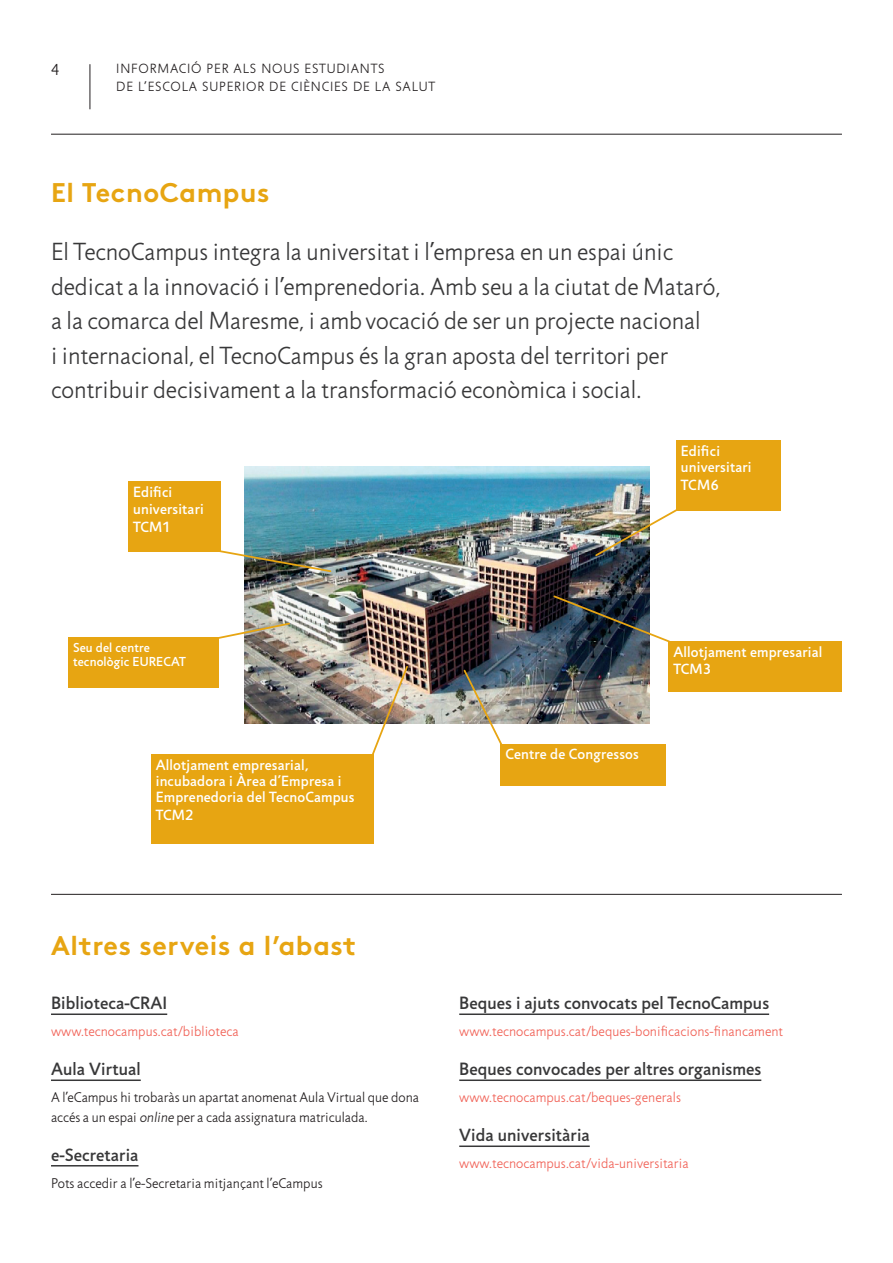
<style>
.page{position:relative;width:893px;height:1263px;background:#fff}
.page>*{position:absolute;margin:0;border:0;box-sizing:border-box;transform-origin:0 0}
.t1{font:700 27px "Brown";letter-spacing:.02em;color:#e7a512}
.t2{font:300 25.05px/34.5px "Jigsaw";color:#383839}
.t3{font:500 18px "Jigsaw";letter-spacing:.005em;color:#383839}
.t4{font:300 16.05px "Jigsaw";color:#231f20}
.t5{font:500 15px/17.4px "Jigsaw";letter-spacing:.01em;color:#fff}
.t6{font:300 14.25px "Jigsaw";letter-spacing:.005em;color:#f16156}
.t7{font:300 14.25px/19.5px "Jigsaw";color:#231f20}
.t8{font:300 13.5px/17.7px "Jigsaw";letter-spacing:.06em;color:#231f20}
.t9{font:500 13.2px/13.8px "Jigsaw";letter-spacing:.01em;color:#fff}
</style>
<div class="page">
<hr style="left:51px;top:134px;width:791px;height:1px;background:#231f20">
<hr style="left:90px;top:64px;width:1px;height:45px;background:#231f20">
<img style="left:245px;top:467px;width:405px;height:256px">
<div style="left:128px;top:481px;width:92px;height:71px;background:#e7a512"></div>
<div style="left:676px;top:440px;width:104px;height:71px;background:#e7a512"></div>
<div style="left:668px;top:641px;width:174px;height:51px;background:#e7a512"></div>
<div style="left:500px;top:744px;width:166px;height:41px;background:#e7a512"></div>
<div style="left:151px;top:754px;width:223px;height:90px;background:#e7a512"></div>
<div style="left:68px;top:637px;width:151px;height:51px;background:#e7a512"></div>
<img style="left:220px;top:549px;width:113px;height:24px">
<svg style="left:219px;top:621px;width:72px;height:19px"></svg>
<img style="left:370px;top:664px;width:39px;height:90px">
<img style="left:552px;top:594px;width:118px;height:50px">
<svg style="left:462px;top:668px;width:42px;height:76px"></svg>
<img style="left:594px;top:508px;width:83px;height:50px">
<hr style="left:51px;top:894px;width:791px;height:1px;background:#231f20">
<hr style="left:51px;top:1013px;width:116px;height:2px;background:#383839">
<hr style="left:51px;top:1079px;width:90px;height:2px;background:#383839">
<hr style="left:51px;top:1165px;width:88px;height:1px;background:#383839">
<hr style="left:459px;top:1013px;width:310px;height:2px;background:#383839">
<hr style="left:459px;top:1079px;width:302px;height:2px;background:#383839">
<hr style="left:459px;top:1145px;width:131px;height:2px;background:#383839">
<p class="t4" style="left:51px;top:61px;width:10px">4</p>
<p class="t8" style="left:116px;top:61px;width:318px">Informació per als nous estudiants<br>de l’Escola Superior de Ci ènci es de la Salut</p>
<p class="t1" style="left:51px;top:170px;width:220px">El TecnoCampus</p>
<p class="t2" style="left:51px;top:235px;width:671px">El TecnoCampus integra la universitat i l’empresa en un espai únic dedicat a la innovació i l’emprenedoria. Amb seu a la ciutat de Mataró, a la comarca del Maresme, i amb vocació de ser un projecte nacional<br>i internacional, el TecnoCampus és la gran aposta del territori per contribuir decisivament a la transformació econòmica i social.</p>
<p class="t5" style="left:133px;top:483px;width:72px">Edifici universitari<br>TCM1</p>
<p class="t9" style="left:73px;top:641px;width:114px">Seu del centre tecnològic EURECAT</p>
<p class="t5" style="left:156px;top:757px;width:200px;line-height:16.2px">Allotjament empresarial, incubadora i Àrea d’Empresa i<br>Emprenedoria del TecnoCampus</p>
<p class="t5" style="left:156px;top:807px;width:39px">TCM2</p>
<p class="t5" style="left:681px;top:443px;width:72px;line-height:16.8px">Edifici universitari<br>TCM6</p>
<p class="t5" style="left:505px;top:746px;width:135px">Centre de Congressos</p>
<p class="t5" style="left:673px;top:643px;width:151px">Allotjament empresarial<br>TCM3</p>
<p class="t1" style="left:51px;top:924px;width:307px">Altres serveis a l’abast</p>
<p class="t3" style="left:51px;top:993px;width:118px">Biblioteca-CRAI</p>
<p class="t6" style="left:51px;top:1023px;width:189px">www.tecnocampus.cat/biblioteca</p>
<p class="t3" style="left:51px;top:1059px;width:91px">Aula Virtual</p>
<p class="t7" style="left:51px;top:1088px;width:369px">A l’eCampus hi trobaràs un apartat anomenat Aula Virtual que dona accés a un espai online per a cada assignatura matriculada.</p>
<p class="t3" style="left:51px;top:1144px;width:89px">e-Secretaria</p>
<p class="t7" style="left:51px;top:1174px;width:273px">Pots accedir a l’e-Secretaria mitjançant l’eCampus</p>
<p class="t3" style="left:459px;top:993px;width:311px">Beques i ajuts convocats pel TecnoCampus</p>
<p class="t6" style="left:459px;top:1023px;width:325px">www.tecnocampus.cat/beques-bonificacions-financament</p>
<p class="t3" style="left:459px;top:1059px;width:304px">Beques convocades per altres organismes</p>
<p class="t6" style="left:459px;top:1089px;width:223px">www.tecnocampus.cat/beques-generals</p>
<p class="t3" style="left:459px;top:1125px;width:132px">Vida universitària</p>
<p class="t6" style="left:459px;top:1155px;width:231px">www.tecnocampus.cat/vida-universitaria</p>
</div>
